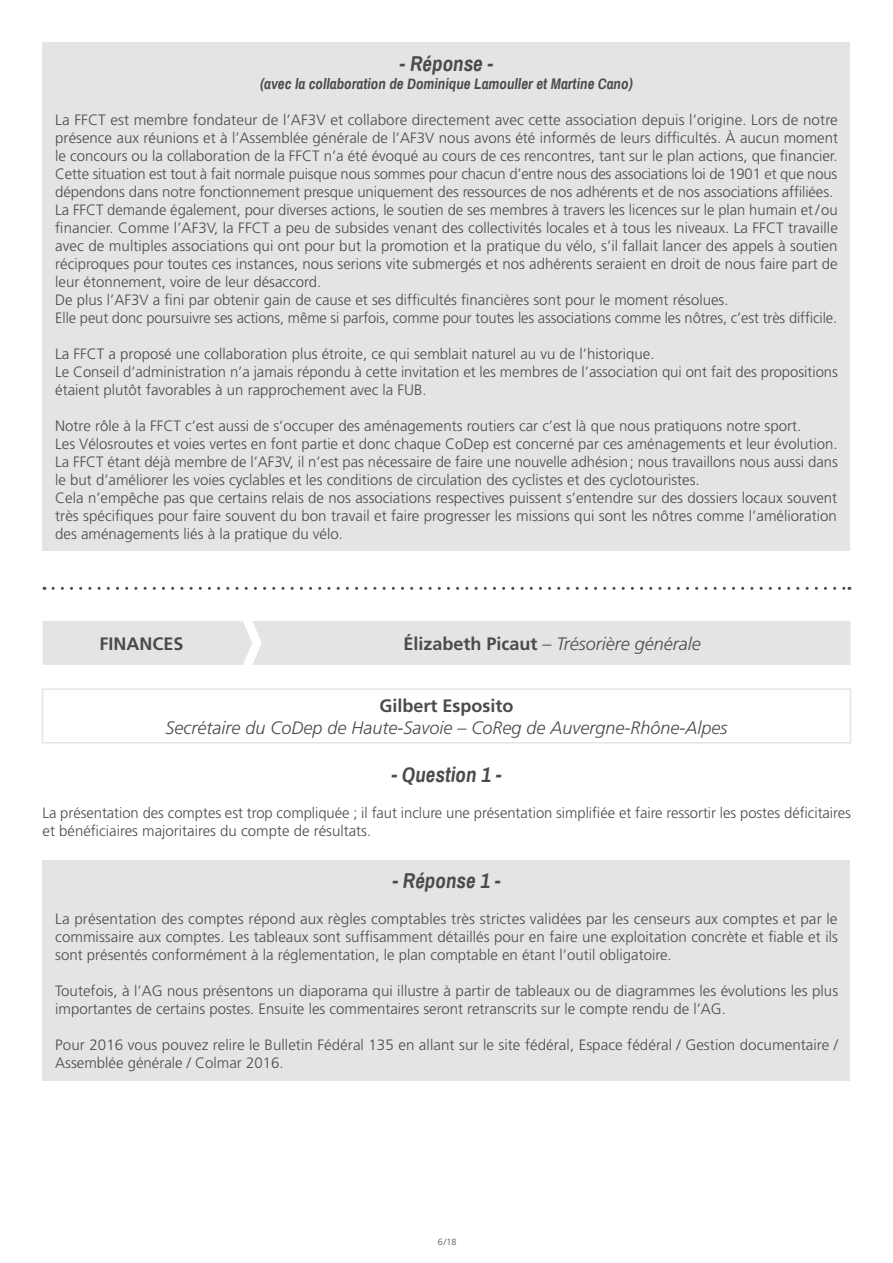
<style>
.page{position:relative;width:893px;height:1263px;background:#fff}
.page>*{position:absolute;margin:0;border:0;box-sizing:border-box;transform-origin:0 0}
.t1{font:italic 700 21px "Archivo Narrow";color:#4b4b4d}
.t2{font:italic 300 18px "Frutiger";color:#4b4b4d}
.t3{font:700 18px "Frutiger";color:#4b4b4d}
.t4{font:300 15px/18px "Frutiger";color:#4b4b4d}
.t5{font:italic 700 15px "Archivo Narrow";color:#4b4b4d}
.t6{font:300 9px "Frutiger";color:#4b4b4d}
.s1{font-weight:700;font-style:normal}
</style>
<div class="page">
<div style="left:43px;top:43px;width:807px;height:508px;background:#e3e4e4"></div>
<div style="left:43px;top:860px;width:807px;height:221px;background:#e3e4e4"></div>
<div style="left:43px;top:621px;width:807px;height:44px;background:#e3e4e4"></div>
<svg style="left:53px;top:587px;width:797px;height:3px"></svg>
<div style="left:42px;top:688px;width:809px;height:55px;border:2px solid #e3e4e4"></div>
<h1 class="t1" style="left:400px;top:50px;width:95px">- Réponse -</h1>
<p class="t5" style="left:260px;top:74px;width:374px">(avec la collaboration de Dominique Lamouller et Martine Cano)</p>
<p class="t4" style="left:55px;top:111px;width:784px">La FFCT est membre fondateur de l’AF3V et collabore directement avec cette association depuis l’origine. Lors de notre présence aux réunions et à l’Assemblée générale de l’AF3V nous avons été informés de leurs difficultés. À aucun moment le concours ou la collaboration de la FFCT n’a été évoqué au cours de ces rencontres, tant sur le plan actions, que financier.<br>Cette situation est tout à fait normale puisque nous sommes pour chacun d’entre nous des associations loi de 1901 et que nous dépendons dans notre fonctionnement presque uniquement des ressources de nos adhérents et de nos associations affiliées.<br>La FFCT demande également, pour diverses actions, le soutien de ses membres à travers les licences sur le plan humain et/ou financier. Comme l’AF3V, la FFCT a peu de subsides venant des collectivités locales et à tous les niveaux. La FFCT travaille avec de multiples associations qui ont pour but la promotion et la pratique du vélo, s’il fallait lancer des appels à soutien réciproques pour toutes ces instances, nous serions vite submergés et nos adhérents seraient en droit de nous faire part de leur étonnement, voire de leur désaccord.<br>De plus l’AF3V a fini par obtenir gain de cause et ses difficultés financières sont pour le moment résolues.<br>Elle peut donc poursuivre ses actions, même si parfois, comme pour toutes les associations comme les nôtres, c’est très difficile.</p>
<p class="t4" style="left:55px;top:345px;width:784px">La FFCT a proposé une collaboration plus étroite, ce qui semblait naturel au vu de l’historique.<br>Le Conseil d’administration n’a jamais répondu à cette invitation et les membres de l’association qui ont fait des propositions étaient plutôt favorables à un rapprochement avec la FUB.</p>
<p class="t4" style="left:55px;top:417px;width:784px">Notre rôle à la FFCT c’est aussi de s’occuper des aménagements routiers car c’est là que nous pratiquons notre sport.<br>Les Vélosroutes et voies vertes en font partie et donc chaque CoDep est concerné par ces aménagements et leur évolution.<br>La FFCT étant déjà membre de l’AF3V, il n’est pas nécessaire de faire une nouvelle adhésion; nous travaillons nous aussi dans le but d’améliorer les voies cyclables et les conditions de circulation des cyclistes et des cyclotouristes.<br>Cela n’empêche pas que certains relais de nos associations respectives puissent s’entendre sur des dossiers locaux souvent très spécifiques pour faire souvent du bon travail et faire progresser les missions qui sont les nôtres comme l’amélioration des aménagements liés à la pratique du vélo.</p>
<p class="t3" style="left:99px;top:633px;width:21px">Finances</p>
<p class="t2" style="left:403px;top:633px;width:299px"><span class="s1">élizabeth Picaut</span> – Trésorière générale</p>
<p class="t3" style="left:379px;top:695px;width:136px">Gilbert Esposito</p>
<p class="t2" style="left:165px;top:717px;width:564px">Secrétaire du CoDep de Haute-Savoie – CoReg de Auvergne-Rhône-Alpes</p>
<h1 class="t1" style="left:391px;top:762px;width:112px">- Question 1 -</h1>
<p class="t4" style="left:43px;top:804px;width:810px">La présentation des comptes est trop compliquée ; il faut inclure une présentation simplifiée et faire ressortir les postes déficitaires et bénéficiaires majoritaires du compte de résultats.</p>
<h1 class="t1" style="left:392px;top:868px;width:110px">- Réponse 1 -</h1>
<p class="t4" style="left:55px;top:910px;width:784px;text-align:justify">La présentation des comptes répond aux règles comptables très strictes validées par les censeurs aux comptes et par le commissaire aux comptes. Les tableaux sont suffisamment détaillés pour en faire une exploitation concrète et fiable et ils sont présentés conformément à la réglementation, le plan comptable en étant l’outil obligatoire.</p>
<p class="t4" style="left:55px;top:982px;width:784px">Toutefois, à l’AG nous présentons un diaporama qui illustre à partir de tableaux ou de diagrammes les évolutions les plus importantes de certains postes. Ensuite les commentaires seront retranscrits sur le compte rendu de l’AG.</p>
<p class="t4" style="left:55px;top:1036px;width:784px">Pour 2016 vous pouvez relire le Bulletin Fédéral 135 en allant sur le site fédéral, Espace fédéral / Gestion documentaire /<br>Assemblée générale / Colmar 2016.</p>
<p class="t6" style="left:438px;top:1237px;width:20px">6/18</p>
</div>
